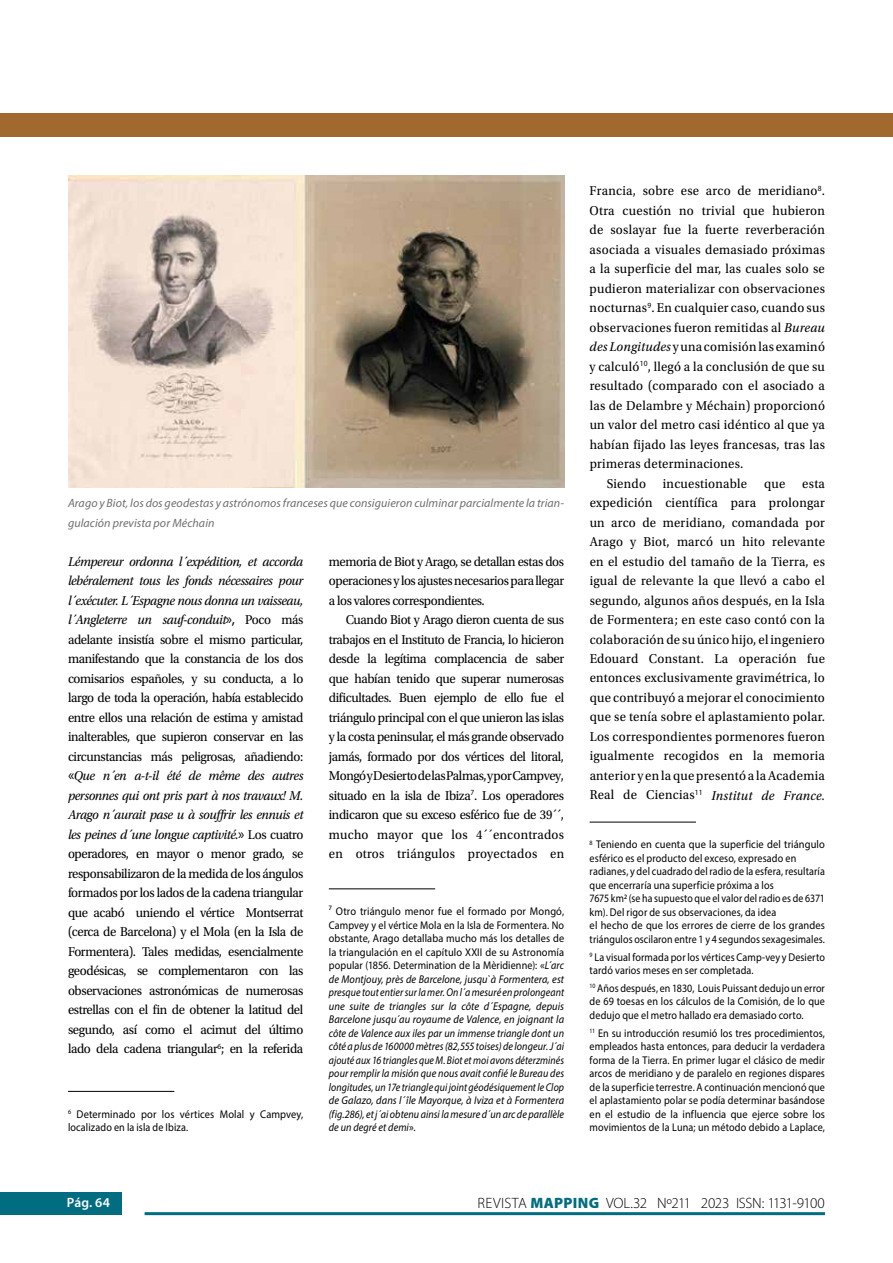
<style>
.page{position:relative;width:893px;height:1263px;background:#fff}
.page>*{position:absolute;margin:0;border:0;box-sizing:border-box;transform-origin:0 0}
.t1{font:300 15px "Myriad Pro";letter-spacing:-.015em;color:#000}
.t2{font:13.5px/19.5px "Utopia Std";letter-spacing:.02em;color:#000;text-align:justify;scale:.95 1}
.t3{font:600 13.5px "Myriad Pro";color:#fff}
.t4{font:italic 12px/19.5px "Myriad Pro";letter-spacing:.005em;color:#706f6f}
.t5{font:italic 11.25px/13.5px "Myriad Pro";letter-spacing:.01em;color:#000;text-align:justify;scale:.9 1}
.t6{font:11.25px/13.5px "Myriad Pro";letter-spacing:.01em;color:#000;scale:.9 1}
.t7{font:11.25px/13.5px "Myriad Pro";letter-spacing:.01em;color:#000;scale:.93 1}
.t8{font:11.25px/13.5px "Myriad Pro";letter-spacing:.01em;color:#000;text-align:justify;scale:.89 1}
.s1{font-style:italic}
.s2{font-family:"Myriad Pro";font-size:15px}
.s3{font-style:normal}
.s4{font-weight:900;color:#026d81}
</style>
<div class="page">
<div style="left:0;top:1193px;width:121px;height:22px;background:#026d81"></div>
<hr style="left:145px;top:1212px;width:680px;height:3px;background:#026d81">
<div style="left:0;top:114px;width:893px;height:23px;background:#a2692e"></div>
<hr style="left:68px;top:1091px;width:106px;height:1px;background:#000">
<hr style="left:329px;top:888px;width:106px;height:1px;background:#000">
<hr style="left:590px;top:822px;width:106px;height:1px;background:#000">
<img style="left:68px;top:176px;width:496px;height:311px">
<p class="t4" style="left:68px;top:493px;width:498px">Arago y Biot, los dos geodestas y astrónomos franceses que consiguieron culminar parcialmente la trian&shy;gulación prevista por Méchain</p>
<p class="t2" style="left:68px;top:552px;width:249px"><span class="s1">Lémpereur ordonna l´expédition, et accorda lebéralement tous les fonds nécessaires pour l´exécuter. L´Espagne nous donna un vaisseau, l´Angleterre un sauf-conduit</span><span class="s2">»,</span> Poco más adelante insistía sobre el mismo particular, manifestando que la constancia de los dos comisarios españoles, y su conducta, a lo largo de toda la operación, había establecido entre ellos una relación de estima y amistad inalterables, que supieron conservar en las circunstancias más peligrosas, añadiendo: <span class="s2">«</span><span class="s1">Que n´en a-t-il été de même des autres personnes qui ont pris part à nos travaux! M.<br>Arago n´aurait pase u à souffrir les ennuis et les peines d´une longue captivité.</span><span class="s2">»</span> Los cuatro operadores, en mayor o menor grado, se responsabilizaron de la medida de los ángulos formados por los lados de la cadena triangular que acabó uniendo el vértice Montserrat (cerca de Barcelona) y el Mola (en la Isla de Formentera). Tales medidas, esencialmente geodésicas, se complementaron con las observaciones astronómicas de numerosas estrellas con el fin de obtener la latitud del segundo, así como el acimut del último lado dela cadena triangular<sup>6</sup>; en la referida</p>
<p class="t7" style="left:68px;top:1107px;width:254px"><sup>6</sup> Determinado por los vértices Molal y Campvey, localizado en la isla de Ibiza.</p>
<p class="t2" style="left:329px;top:552px;width:249px">memoria de Biot y Arago, se detallan estas dos operaciones y los ajustes necesarios para llegar a los valores correspondientes.</p>
<p class="t2" style="left:329px;top:610px;width:249px;text-indent:17px">Cuando Biot y Arago dieron cuenta de sus trabajos en el Instituto de Francia, lo hicieron desde la legítima complacencia de saber que habían tenido que superar numerosas dificultades. Buen ejemplo de ello fue el triángulo principal con el que unieron las islas y la costa peninsular, el más grande observado jamás, formado por dos vértices del litoral, Mongó y Desierto de las Palmas, y por Campvey, situado en la isla de Ibiza<sup>7</sup>. Los operadores indicaron que su exceso esférico fue de 39´´, mucho mayor que los 4´´encontrados en otros triángulos proyectados en</p>
<p class="t5" style="left:329px;top:904px;width:263px"><span class="s3">⁷ Otro triángulo menor fue el formado por Mongó, Campvey y el vértice Mola en la Isla de Formentera. No obstante, Arago detallaba mucho más los detalles de la triangulación en el capítulo XXII de su Astronomía popular (1856. Determination de la Mèridienne): «</span>L´arc de Montjouy, près de Barcelone, jusqu`à Formentera, est presque tout entier sur la mer. On l´a mesuré en prolongeant une suite de triangles sur la côte d´Espagne, depuis Barcelone jusqu´au royaume de Valence, en joignant la côte de Valence aux iles par un immense triangle dont un côté a plus de 160000 mètres (82,555 toises) de longeur. J´ai ajouté aux 16 triangles que M. Biot et moi avons déterzminés pour remplir la misión que nous avait confié le Bureau des longitudes, un 17e triangle qui joint géodésiquement le Clop de Galazo, dans l´île Mayorque, à Iviza et à Formentera (fig.286), et j´ai obtenu ainsi la mesure d´un arc de parallèle de un degré et demi<span class="s3">»</span>.</p>
<p class="t2" style="left:590px;top:181px;width:249px">Francia, sobre ese arco de meridiano<sup>8</sup>.</p>
<p class="t2" style="left:590px;top:201px;width:249px">Otra cuestión no trivial que hubieron</p>
<p class="t2" style="left:590px;top:220px;width:249px">de soslayar fue la fuerte reverberación</p>
<p class="t2" style="left:590px;top:240px;width:249px">asociada a visuales demasiado próximas</p>
<p class="t2" style="left:590px;top:259px;width:249px">a la superficie del mar, las cuales solo se</p>
<p class="t2" style="left:590px;top:279px;width:249px">pudieron materializar con observaciones</p>
<p class="t2" style="left:590px;top:298px;width:249px">nocturnas<sup>9</sup>. En cualquier caso, cuando sus</p>
<p class="t2" style="left:590px;top:318px;width:249px">observaciones fueron remitidas al <span class="s1">Bureau</span></p>
<p class="t2" style="left:590px;top:337px;width:249px"><span class="s1">des Longitudes</span> y una comisión las examinó</p>
<p class="t2" style="left:590px;top:357px;width:249px">y calculó<sup>10</sup>, llegó a la conclusión de que su</p>
<p class="t2" style="left:590px;top:376px;width:249px">resultado (comparado con el asociado a</p>
<p class="t2" style="left:590px;top:396px;width:249px">las de Delambre y Méchain) proporcionó</p>
<p class="t2" style="left:590px;top:415px;width:249px">un valor del metro casi idéntico al que ya</p>
<p class="t2" style="left:590px;top:435px;width:249px">habían fijado las leyes francesas, tras las</p>
<p class="t2" style="left:590px;top:454px;width:163px">primeras determinaciones.</p>
<p class="t2" style="left:607px;top:474px;width:43px">Siendo</p>
<p class="t2" style="left:663px;top:474px;width:90px">incuestionable</p>
<p class="t2" style="left:764px;top:474px;width:24px">que</p>
<p class="t2" style="left:590px;top:474px;width:249px;text-indent:213px">esta expedición científica para prolongar un arco de meridiano, comandada por Arago y Biot, marcó un hito relevante en el estudio del tamaño de la Tierra, es igual de relevante la que llevó a cabo el segundo, algunos años después, en la Isla de Formentera; en este caso contó con la colaboración de su único hijo, el ingeniero Edouard Constant. La operación fue entonces exclusivamente gravimétrica, lo que contribuyó a mejorar el conocimiento que se tenía sobre el aplastamiento polar.<br>Los correspondientes pormenores fueron igualmente recogidos en la memoria anterior y en la que presentó a la Academia Real de Ciencias<sup>11</sup> <span class="s1">Institut de France.</span></p>
<p class="t7" style="left:590px;top:838px;width:254px"><sup>8</sup> Teniendo en cuenta que la superficie del triángulo esférico es el producto del exceso, expresado en radianes, y del cuadrado del radio de la esfera, resultaría que encerraría una superficie próxima a los<br>7675 km2 (se ha supuesto que el valor del radio es de 6371 km). Del rigor de sus observaciones, da idea<br>el hecho de que los errores de cierre de los grandes triángulos oscilaron entre 1 y 4 segundos sexagesimales.</p>
<p class="t6" style="left:590px;top:950px;width:263px"><sup>9</sup> La visual formada por los vértices Camp-vey y Desierto tardó varios meses en ser completada.</p>
<p class="t8" style="left:590px;top:981px;width:266px"><sup>10</sup> Años después, en 1830, Louis Puissant dedujo un error de 69 toesas en los cálculos de la Comisión, de lo que dedujo que el metro hallado era demasiado corto.</p>
<p class="t6" style="left:590px;top:1026px;width:263px;text-align:justify"><sup>11</sup> En su introducción resumió los tres procedimientos, empleados hasta entonces, para deducir la verdadera forma de la Tierra. En primer lugar el clásico de medir arcos de meridiano y de paralelo en regiones dispares de la superficie terrestre. A continuación mencionó que el aplastamiento polar se podía determinar basándose en el estudio de la influencia que ejerce sobre los movimientos de la Luna; un método debido a Laplace,</p>
<p class="t3" style="left:67px;top:1194px;width:45px">Pág. 64</p>
<p class="t1" style="left:478px;top:1194px;width:349px">REVISTA <span class="s4">MAPPING</span> VOL.32 Nº211 2023 ISSN: 1131-9100</p>
</div>
